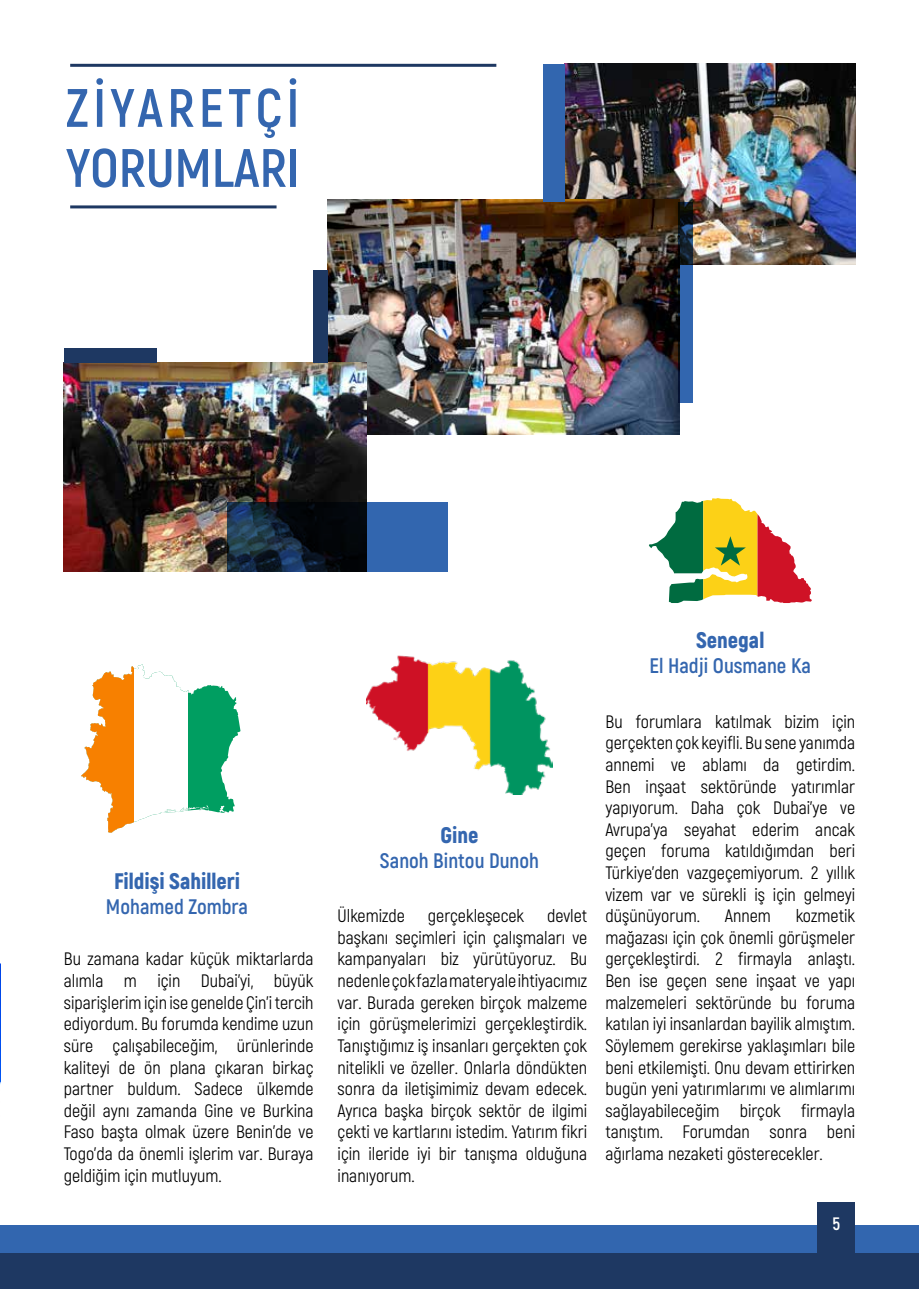
<style>
.page{position:relative;width:919px;height:1289px;background:#fff}
.page>*{position:absolute;margin:0;border:0;box-sizing:border-box;transform-origin:0 0}
.t1{font:700 54px/60px "Akrobat";letter-spacing:.025em;color:#3466af}
.t2{font:900 22.5px "Akrobat";color:#3466af}
.t3{font:700 21px "Akrobat";color:#3466af}
.t4{font:18px/21.6px "Akrobat";color:#000;text-align:justify}
.t5{font:700 18px "Akrobat";color:#fff}
</style>
<div class="page">
<div style="left:0;top:1225px;width:918px;height:28px;background:#3266af"></div>
<div style="left:0;top:1253px;width:918px;height:35px;background:#1e3862"></div>
<div style="left:817px;top:1202px;width:38px;height:69px;background:#1e3862"></div>
<img style="left:564px;top:64px;width:291px;height:200px">
<svg style="left:82px;top:664px;width:60px;height:111px"></svg>
<svg style="left:649px;top:498px;width:162px;height:105px"></svg>
<img style="left:327px;top:200px;width:352px;height:234px">
<img style="left:64px;top:362px;width:302px;height:209px">
<hr style="left:70px;top:64px;width:426px;height:3px;background:#1e3862">
<hr style="left:70px;top:205px;width:206px;height:3px;background:#1e3862">
<svg style="left:227px;top:501px;width:221px;height:70px;background:#1c375a"></svg>
<div style="left:313px;top:270px;width:15px;height:92px;background:#1e3862"></div>
<div style="left:64px;top:348px;width:92px;height:14px;background:#1e3862"></div>
<div style="left:543px;top:64px;width:21px;height:137px;background:#3266af"></div>
<svg style="left:678px;top:202px;width:15px;height:200px;background:#244777"></svg>
<img style="left:0;top:963px;width:1px;height:122px">
<img style="left:367px;top:655px;width:185px;height:139px">
<h1 class="t1" style="left:66px;top:78px;width:235px">ZİYARETÇİ<br>YORUMLARI</h1>
<p class="t2" style="left:114px;top:866px;width:127px">Fildişi Sahilleri</p>
<p class="t3" style="left:106px;top:893px;width:144px">Mohamed Zombra</p>
<p class="t4" style="left:64px;top:948px;width:251px">Bu zamana kadar küçük miktarlarda alımla m için Dubai’yi, büyük siparişlerim için ise genelde Çin’i tercih ediyordum. Bu forumda kendime uzun süre çalışabileceğim, ürünlerinde kaliteyi de ön plana çıkaran birkaç partner buldum. Sadece ülkemde değil aynı zamanda Gine ve Burkina Faso başta olmak üzere Benin’de ve Togo’da da önemli işlerim var. Buraya geldiğim için mutluyum.</p>
<p class="t2" style="left:440px;top:820px;width:39px">Gine</p>
<p class="t3" style="left:380px;top:847px;width:161px">Sanoh Bintou Dunoh</p>
<p class="t4" style="left:337px;top:905px;width:69px">Ülkemizde</p>
<p class="t4" style="left:428px;top:905px;width:98px">gerçekleşecek</p>
<p class="t4" style="left:337px;top:905px;width:251px;text-indent:209px">devlet başkanı seçimleri için çalışmaları ve kampanyaları biz yürütüyoruz. Bu nedenle çok fazla materyale ihtiyacımız var. Burada gereken birçok malzeme için görüşmelerimizi gerçekleştirdik.<br>Tanıştığımız iş insanları gerçekten çok nitelikli ve özeller. Onlarla döndükten sonra da iletişimimiz devam edecek.<br>Ayrıca başka birçok sektör de ilgimi çekti ve kartlarını istedim. Yatırım fikri için ileride iyi bir tanışma olduğuna inanıyorum.</p>
<p class="t2" style="left:696px;top:625px;width:70px">Senegal</p>
<p class="t3" style="left:649px;top:652px;width:163px">El Hadji Ousmane Ka</p>
<p class="t4" style="left:605px;top:710px;width:251px">Bu forumlara katılmak bizim için gerçekten çok keyifli. Bu sene yanımda annemi ve ablamı da getirdim.<br>Ben inşaat sektöründe yatırımlar yapıyorum. Daha çok Dubai’ye ve Avrupa’ya seyahat ederim ancak geçen foruma katıldığımdan beri Türkiye’den vazgeçemiyorum. 2 yıllık vizem var ve sürekli iş için gelmeyi düşünüyorum.</p>
<p class="t4" style="left:605px;top:905px;width:251px;text-indent:190px">kozmetik mağazası için çok önemli görüşmeler gerçekleştirdi. 2 firmayla anlaştı.<br>Ben ise geçen sene inşaat ve yapı malzemeleri sektöründe bu foruma katılan iyi insanlardan bayilik almıştım.<br>Söylemem gerekirse yaklaşımları bile beni etkilemişti. Onu devam ettirirken bugün yeni yatırımlarımı ve alımlarımı sağlayabileceğim birçok firmayla tanıştım. Forumdan sonra beni ağırlama nezaketi gösterecekler.</p>
<p class="t4" style="left:724px;top:905px;width:47px">Annem</p>
<p class="t5" style="left:832px;top:1212px;width:9px">5</p>
</div>
